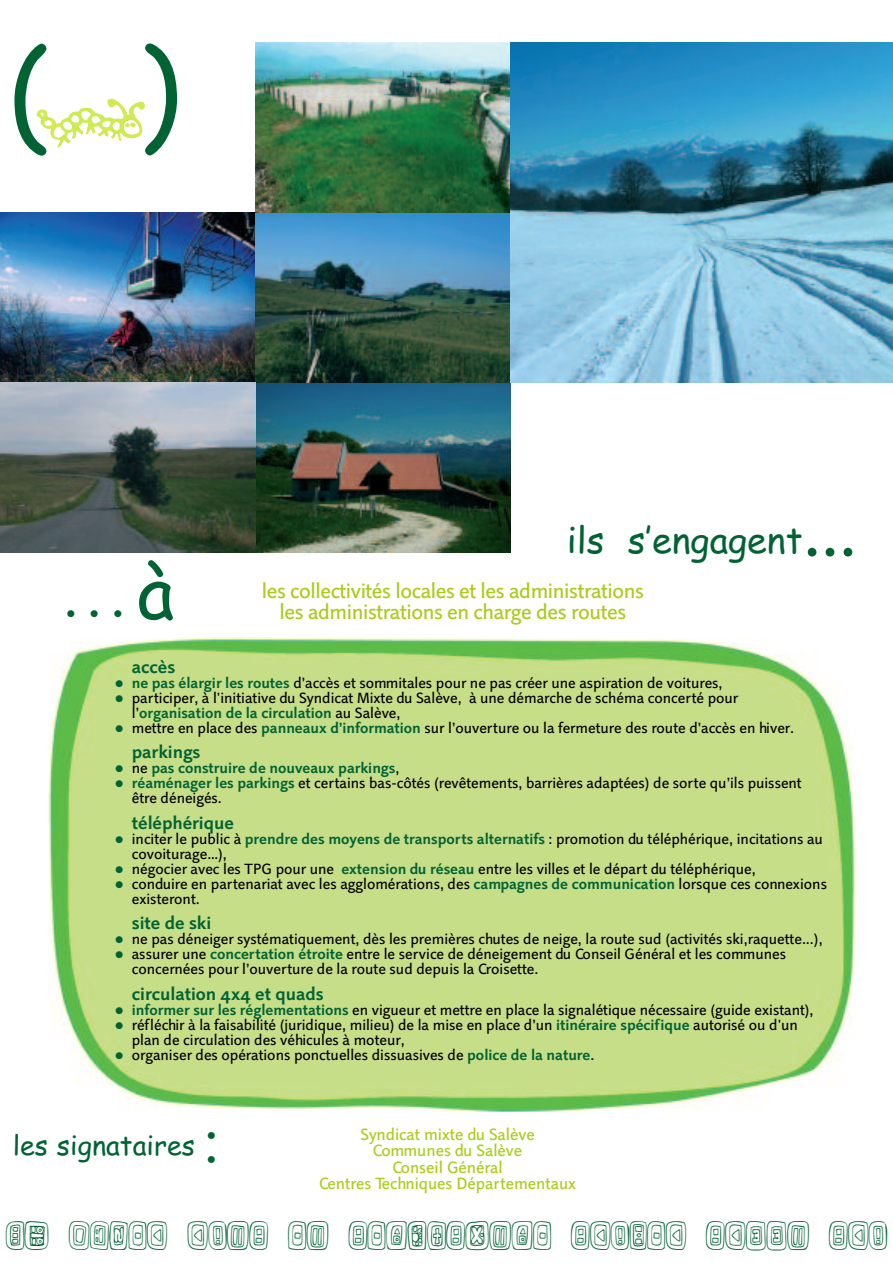
<style>
.page{position:relative;width:893px;height:1263px;background:#fff}
.page>*{position:absolute;margin:0;border:0;box-sizing:border-box;transform-origin:0 0}
.t1{font:112.5px "Comic Sans MS";color:#016334}
.t2{font:72px "Comic Sans MS";color:#016334}
.t3{font:36px "Comic Sans MS";color:#016334}
.t4{font:27px "Comic Sans MS";color:#016334}
.t5{font:21px/21px "Linotype Projekt";letter-spacing:-.02em;color:#a9cc17;text-align:center}
.t6{font:700 18px "Linotype Projekt";color:#016334}
.t7{font:16.5px/16.5px "Linotype Projekt";color:#a9cc17;text-align:center}
.t8{font:15px/15px "Linotype Projekt";color:#000}
.t9{font:700 15px "Linotype Projekt";color:#016334}
.t10{font:12px "Wingdings";color:#016334}
.s1{font-size:72px}
.s2{color:#016334}
.s3{font-weight:700;color:#016334}
.s4{font-weight:400;color:#000}
</style>
<div class="page">
<img style="left:255px;top:383px;width:255px;height:170px">
<img style="left:49px;top:638px;width:808px;height:473px">
<img style="left:0;top:213px;width:255px;height:170px">
<svg style="left:255px;top:213px;width:255px;height:170px;background:#396873"></svg>
<img style="left:255px;top:43px;width:255px;height:170px">
<img style="left:510px;top:43px;width:382px;height:340px">
<svg style="left:0;top:383px;width:255px;height:170px;background:#677471"></svg>
<h1 class="t1" style="left:8px;top:27px;width:43px">(</h1>
<h1 class="t1" style="left:183px;top:172px;width:43px;rotate:-180deg">(</h1>
<p class="t10" style="left:67px;top:607px;width:57px">●●●</p>
<h2 class="t2" style="left:137px;top:551px;width:38px">à</h2>
<h3 class="t3" style="left:567px;top:520px;width:291px">ils s’engagent<span class="s1">...</span></h3>
<h3 class="t5" style="left:262px;top:583px;width:384px">les collectivités locales et les administrations les administrations en charge des routes</h3>
<p class="t6" style="left:132px;top:660px;width:45px">accès</p>
<p class="t8" style="left:115px;top:677px;width:609px"><span class="s2">●</span> <span class="s3">ne pas élargir les routes</span> d’accès et sommitales pour ne pas créer une aspiration de voitures,</p>
<p class="t8" style="left:132px;top:692px;width:608px;text-indent:-17px"><span class="s2">●</span> participer, à l'initiative du Syndicat Mixte du Salève, à une démarche de schéma concerté pour l’<span class="s3">organisation de la circulation</span> au Salève,</p>
<p class="t8" style="left:115px;top:722px;width:681px"><span class="s2">●</span> mettre en place des <span class="s3">panneaux d’information</span> sur l’ouverture ou la fermeture des route d’accès en hiver.</p>
<p class="t6" style="left:132px;top:746px;width:70px">parkings</p>
<p class="t9" style="left:115px;top:763px;width:286px">● <span class="s4">ne</span> pas construire de nouveaux parkings<span class="s4">,</span></p>
<p class="t8" style="left:132px;top:777px;width:671px;text-indent:-17px"><span class="s2">●</span> <span class="s3">réaménager les parkings</span> et certains bas-côtés (revêtements, barrières adaptées) de sorte qu’ils puissent être déneigés.</p>
<p class="t6" style="left:132px;top:816px;width:104px">téléphérique</p>
<p class="t8" style="left:132px;top:833px;width:693px;text-indent:-17px"><span class="s2">●</span> inciter le public à <span class="s3">prendre des moyens de transports alternatifs</span> : promotion du téléphérique, incitations au covoiturage…),</p>
<p class="t8" style="left:115px;top:863px;width:643px"><span class="s2">●</span> négocier avec les TPG pour une <span class="s3">extension du réseau</span> entre les villes et le départ du téléphérique,</p>
<p class="t8" style="left:132px;top:878px;width:697px;text-indent:-17px"><span class="s2">●</span> conduire en partenariat avec les agglomérations, des <span class="s3">campagnes de communication</span> lorsque ces connexions existeront.</p>
<p class="t6" style="left:132px;top:917px;width:81px">site de ski</p>
<p class="t8" style="left:115px;top:933px;width:709px"><span class="s2">●</span> ne pas déneiger systématiquement, dès les premières chutes de neige, la route sud (activités ski,raquette...),</p>
<p class="t8" style="left:132px;top:948px;width:656px;text-indent:-17px"><span class="s2">●</span> assurer une <span class="s3">concertation étroite</span> entre le service de déneigement du Conseil Général et les communes concernées pour l’ouverture de la route sud depuis la Croisette.</p>
<p class="t6" style="left:132px;top:987px;width:193px">circulation 4x4 et quads</p>
<p class="t8" style="left:115px;top:1004px;width:700px"><span class="s2">●</span> <span class="s3">informer sur les réglementations</span> en vigueur et mettre en place la signalétique nécessaire (guide existant),</p>
<p class="t8" style="left:132px;top:1019px;width:668px;text-indent:-17px"><span class="s2">●</span> réfléchir à la faisabilité (juridique, milieu) de la mise en place d’un <span class="s3">itinéraire spécifique</span> autorisé ou d'un plan de circulation des véhicules à moteur,</p>
<p class="t8" style="left:115px;top:1049px;width:481px"><span class="s2">●</span> organiser des opérations ponctuelles dissuasives de <span class="s3">police de la nature</span>.</p>
<h3 class="t4" style="left:13px;top:1129px;width:184px">les signataires</h3>
<p class="t7" style="left:319px;top:1128px;width:258px">Syndicat mixte du Salève<br>Communes du Salève<br>Conseil Général<br>Centres Techniques Départementaux</p>
</div>
